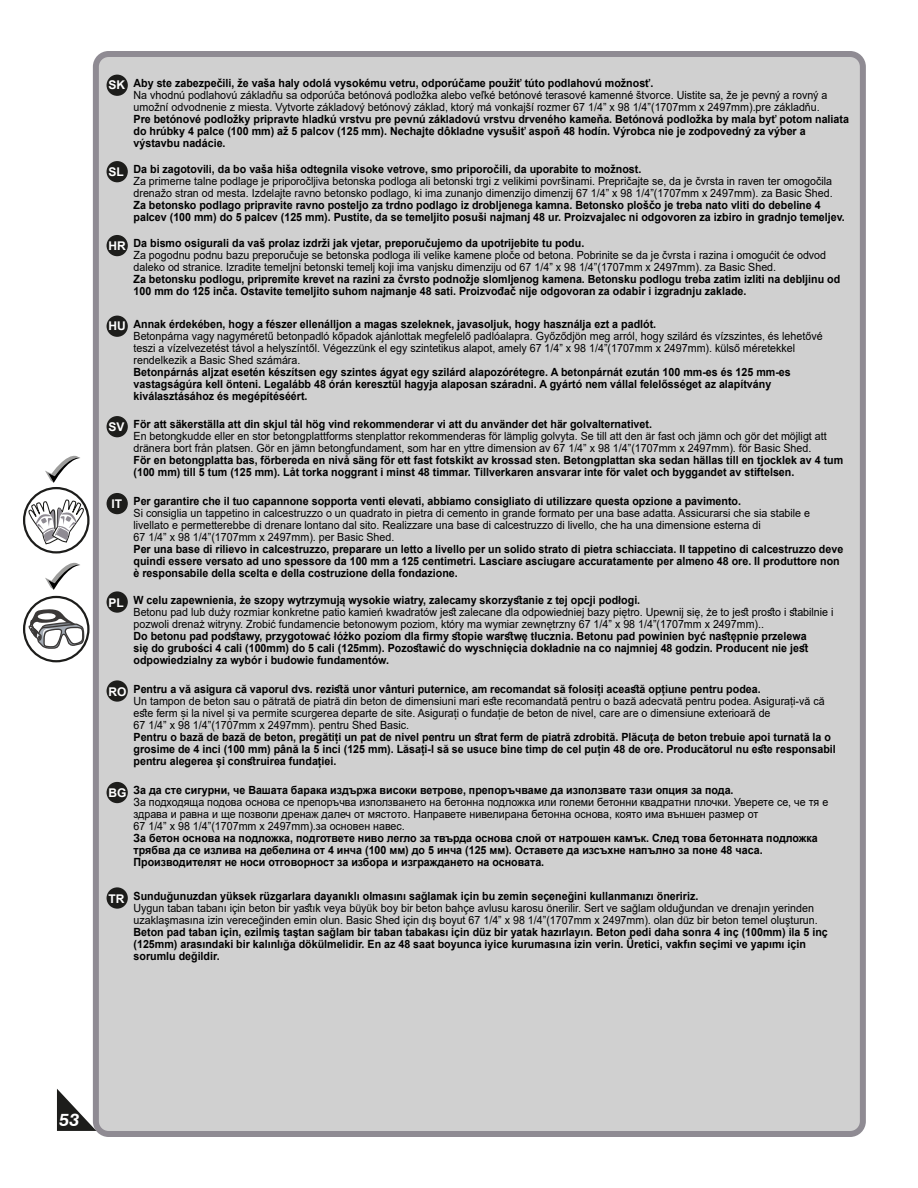
<style>
.page{position:relative;width:918px;height:1188px;background:#fff}
.page>*{position:absolute;margin:0;border:0;box-sizing:border-box;transform-origin:0 0}
.t1{font:italic 700 18px "Swiss 721 BT";color:#fff}
.t2{font:700 12px "Arial";color:#fff}
.t3{font:700 11.25px/12px "Arial";color:#000;scale:.95 1}
.t4{font:11.25px/12px "Arial";color:#000;scale:.95 1}
</style>
<div class="page">
<div style="left:23px;top:487px;width:67px;height:67px;border:2px solid #1d1d1b;border-radius:50%"></div>
<div style="left:23px;top:596px;width:67px;height:66px;border:2px solid #1d1d1b;border-radius:50%"></div>
<svg style="left:28px;top:562px;width:57px;height:87px"></svg>
<svg style="left:28px;top:455px;width:57px;height:90px"></svg>
<div style="left:96px;top:54px;width:767px;height:1080px;background:#d0d0d0;border-radius:13px"></div>
<div style="left:93px;top:51px;width:773px;height:1086px;border:6px solid #8f8b93;border-radius:13px"></div>
<div style="left:107px;top:75px;width:21px;height:21px;background:#1d1d1b;border-radius:50%"></div>
<div style="left:107px;top:161px;width:21px;height:21px;background:#1d1d1b;border-radius:50%"></div>
<div style="left:107px;top:235px;width:21px;height:21px;background:#1d1d1b;border-radius:50%"></div>
<div style="left:107px;top:316px;width:21px;height:21px;background:#1d1d1b;border-radius:50%"></div>
<div style="left:107px;top:591px;width:21px;height:22px;background:#1d1d1b;border-radius:50%"></div>
<div style="left:107px;top:680px;width:21px;height:22px;background:#1d1d1b;border-radius:50%"></div>
<div style="left:107px;top:782px;width:21px;height:21px;background:#1d1d1b;border-radius:50%"></div>
<div style="left:107px;top:887px;width:21px;height:22px;background:#1d1d1b;border-radius:50%"></div>
<div style="left:107px;top:416px;width:21px;height:21px;background:#1d1d1b;border-radius:50%"></div>
<div style="left:107px;top:493px;width:21px;height:21px;background:#1d1d1b;border-radius:50%"></div>
<svg style="left:57px;top:1089px;width:39px;height:42px"></svg>
<p class="t2" style="left:108px;top:77px;width:18px">SK</p>
<p class="t2" style="left:108px;top:163px;width:17px">SL</p>
<p class="t3" style="left:134px;top:77px;width:549px">Aby ste zabezpečili, že vaša haly odolá vysokému vetru, odporúčame použiť túto podlahovú možnosť.</p>
<p class="t4" style="left:134px;top:89px;width:732px">Na vhodnú podlahovú základňu sa odporúča betónová podložka alebo veľké betónové terasové kamenné štvorce. Uistite sa, že je pevný a rovný a umožní odvodnenie z miesta. Vytvorte základový betónový základ, ktorý má vonkajší rozmer 67 1/4” x 98 1/4”(1707mm x 2497mm).pre základňu.</p>
<p class="t3" style="left:134px;top:113px;width:755px">Pre betónové podložky pripravte hladkú vrstvu pre pevnú základovú vrstvu drveného kameňa. Betónová podložka by mala byť potom naliata do hrúbky 4 palce (100 mm) až 5 palcov (125 mm). Nechajte dôkladne vysušiť aspoň 48 hodín. Výrobca nie je zodpovedný za výber a výstavbu nadácie.</p>
<p class="t3" style="left:134px;top:164px;width:536px">Da bi zagotovili, da bo vaša hiša odtegnila visoke vetrove, smo priporočili, da uporabite to možnost.</p>
<p class="t4" style="left:134px;top:175px;width:737px">Za primerne talne podlage je priporočljiva betonska podloga ali betonski trgi z velikimi površinami. Prepričajte se, da je čvrsta in raven ter omogočila drenažo stran od mesta. Izdelajte ravno betonsko podlago, ki ima zunanjo dimenzijo dimenzij 67 1/4” x 98 1/4”(1707mm x 2497mm). za Basic Shed.</p>
<p class="t3" style="left:134px;top:200px;width:750px">Za betonsko podlago pripravite ravno posteljo za trdno podlago iz drobljenega kamna. Betonsko ploščo je treba nato vliti do debeline 4 palcev (100 mm) do 5 palcev (125 mm). Pustite, da se temeljito posuši najmanj 48 ur. Proizvajalec ni odgovoren za izbiro in gradnjo temeljev.</p>
<p class="t3" style="left:134px;top:237px;width:476px">Da bismo osigurali da vaš prolaz izdrži jak vjetar, preporučujemo da upotrijebite tu podu.</p>
<p class="t4" style="left:134px;top:249px;width:731px">Za pogodnu podnu bazu preporučuje se betonska podloga ili velike kamene ploče od betona. Pobrinite se da je čvrsta i razina i omogućit će odvod daleko od stranice. Izradite temeljni betonski temelj koji ima vanjsku dimenziju od 67 1/4” x 98 1/4”(1707mm x 2497mm). za Basic Shed.</p>
<p class="t3" style="left:134px;top:273px;width:745px">Za betonsku podlogu, pripremite krevet na razini za čvrsto podnožje slomljenog kamena. Betonsku podlogu treba zatim izliti na debljinu od<br>100 mm do 125 inča. Ostavite temeljito suhom najmanje 48 sati. Proizvođač nije odgovoran za odabir i izgradnju zaklade.</p>
<p class="t2" style="left:108px;top:237px;width:19px">HR</p>
<p class="t2" style="left:108px;top:318px;width:19px">HU</p>
<p class="t3" style="left:134px;top:318px;width:552px">Annak érdekében, hogy a fészer ellenálljon a magas szeleknek, javasoljuk, hogy használja ezt a padlót.</p>
<p class="t4" style="left:134px;top:330px;width:727px">Betonpárna vagy nagyméretű betonpadló kőpadok ajánlottak megfelelő padlóalapra. Győződjön meg arról, hogy szilárd és vízszintes, és lehetővé teszi a vízelvezetést távol a helyszíntől. Végezzünk el egy szintetikus alapot, amely 67 1/4” x 98 1/4”(1707mm x 2497mm). külső méretekkel rendelkezik a Basic Shed számára.</p>
<p class="t3" style="left:134px;top:366px;width:693px">Betonpárnás aljzat esetén készítsen egy szintes ágyat egy szilárd alapozórétegre. A betonpárnát ezután 100 mm-es és 125 mm-es vastagságúra kell önteni. Legalább 48 órán keresztül hagyja alaposan száradni. A gyártó nem vállal felelősséget az alapítvány kiválasztásához és megépítéséért.</p>
<p class="t2" style="left:108px;top:418px;width:18px">SV</p>
<p class="t3" style="left:134px;top:419px;width:547px">För att säkerställa att din skjul tål hög vind rekommenderar vi att du använder det här golvalternativet.</p>
<p class="t4" style="left:134px;top:430px;width:731px">En betongkudde eller en stor betongplattforms stenplattor rekommenderas för lämplig golvyta. Se till att den är fast och jämn och gör det möjligt att dränera bort från platsen. Gör en jämn betongfundament, som har en yttre dimension av 67 1/4” x 98 1/4”(1707mm x 2497mm). för Basic Shed.</p>
<p class="t3" style="left:134px;top:455px;width:749px">För en betongplatta bas, förbereda en nivå säng för ett fast fotskikt av krossad sten. Betongplattan ska sedan hällas till en tjocklek av 4 tum (100 mm) till 5 tum (125 mm). Låt torka noggrant i minst 48 timmar. Tillverkaren ansvarar inte för valet och byggandet av stiftelsen.</p>
<p class="t2" style="left:111px;top:495px;width:12px">IT</p>
<p class="t3" style="left:134px;top:495px;width:641px">Per garantire che il tuo capannone sopporta venti elevati, abbiamo consigliato di utilizzare questa opzione a pavimento.</p>
<p class="t4" style="left:134px;top:507px;width:714px">Si consiglia un tappetino in calcestruzzo o un quadrato in pietra di cemento in grande formato per una base adatta. Assicurarsi che sia stabile e livellato e permetterebbe di drenare lontano dal sito. Realizzare una base di calcestruzzo di livello, che ha una dimensione esterna di<br>67 1/4” x 98 1/4”(1707mm x 2497mm). per Basic Shed.</p>
<p class="t3" style="left:134px;top:543px;width:749px">Per una base di rilievo in calcestruzzo, preparare un letto a livello per un solido strato di pietra schiacciata. Il tappetino di calcestruzzo deve quindi essere versato ad uno spessore da 100 mm a 125 centimetri. Lasciare asciugare accuratamente per almeno 48 ore. Il produttore non è responsabile della scelta e della costruzione della fondazione.</p>
<p class="t2" style="left:108px;top:594px;width:17px">PL</p>
<p class="t3" style="left:134px;top:594px;width:535px">W celu zapewnienia, że szopy wytrzymują wysokie wiatry, zalecamy skorzystanie z tej opcji podłogi.</p>
<p class="t4" style="left:134px;top:606px;width:738px">Betonu pad lub duży rozmiar konkretne patio kamień kwadratów jest zalecane dla odpowiedniej bazy piętro. Upewnij się, że to jest prosto i stabilnie i pozwoli drenaż witryny. Zrobić fundamencie betonowym poziom, który ma wymiar zewnętrzny 67 1/4” x 98 1/4”(1707mm x 2497mm)..</p>
<p class="t3" style="left:134px;top:630px;width:712px">Do betonu pad podstawy, przygotować łóżko poziom dla firmy stopie warstwę tłucznia. Betonu pad powinien być następnie przelewa się do grubości 4 cali (100mm) do 5 cali (125mm). Pozostawić do wyschnięcia dokładnie na co najmniej 48 godzin. Producent nie jest odpowiedzialny za wybór i budowie fundamentów.</p>
<p class="t3" style="left:134px;top:683px;width:662px">Pentru a vă asigura că vaporul dvs. rezistă unor vânturi puternice, am recomandat să folosiți această opțiune pentru podea.</p>
<p class="t4" style="left:134px;top:695px;width:729px">Un tampon de beton sau o pătrată de piatră din beton de dimensiuni mari este recomandată pentru o bază adecvată pentru podea. Asigurați-vă că este ferm și la nivel și va permite scurgerea departe de site. Asigurați o fundație de beton de nivel, care are o dimensiune exterioară de<br>67 1/4” x 98 1/4”(1707mm x 2497mm). pentru Shed Basic.</p>
<p class="t3" style="left:134px;top:731px;width:741px">Pentru o bază de bază de beton, pregătiți un pat de nivel pentru un strat ferm de piatră zdrobită. Plăcuța de beton trebuie apoi turnată la o grosime de 4 inci (100 mm) până la 5 inci (125 mm). Lăsați-l să se usuce bine timp de cel puțin 48 de ore. Producătorul nu este responsabil pentru alegerea și construirea fundației.</p>
<p class="t2" style="left:108px;top:683px;width:19px">RO</p>
<p class="t3" style="left:134px;top:784px;width:633px">За да сте сигурни, че Вашата барака издържа високи ветрове, препоръчваме да използвате тази опция за пода.</p>
<p class="t4" style="left:134px;top:796px;width:733px">За подходяща подова основа се препоръчва използването на бетонна подложка или големи бетонни квадратни плочки. Уверете се, че тя е здрава и равна и ще позволи дренаж далеч от мястото. Направете нивелирана бетонна основа, която има външен размер от<br>67 1/4” x 98 1/4”(1707mm x 2497mm).за основен навес.</p>
<p class="t3" style="left:134px;top:832px;width:722px">За бетон основа на подложка, подгответе ниво легло за твърда основа слой от натрошен камък. След това бетонната подложка трябва да се излива на дебелина от 4 инча (100 мм) до 5 инча (125 мм). Оставете да изсъхне напълно за поне 48 часа.<br>Производителят не носи отговорност за избора и изграждането на основата.</p>
<p class="t2" style="left:108px;top:785px;width:19px">BG</p>
<p class="t2" style="left:108px;top:890px;width:17px">TR</p>
<p class="t3" style="left:134px;top:890px;width:596px">Sunduğunuzdan yüksek rüzgarlara dayanıklı olmasını sağlamak için bu zemin seçeneğini kullanmanızı öneririz.</p>
<p class="t4" style="left:134px;top:902px;width:722px">Uygun taban tabanı için beton bir yastık veya büyük boy bir beton bahçe avlusu karosu önerilir. Sert ve sağlam olduğundan ve drenajın yerinden uzaklaşmasına izin vereceğinden emin olun. Basic Shed için dış boyut 67 1/4” x 98 1/4”(1707mm x 2497mm). olan düz bir beton temel oluşturun.</p>
<p class="t3" style="left:134px;top:926px;width:732px">Beton pad taban için, ezilmiş taştan sağlam bir taban tabakası için düz bir yatak hazırlayın. Beton pedi daha sonra 4 inç (100mm) ila 5 inç (125mm) arasındaki bir kalınlığa dökülmelidir. En az 48 saat boyunca iyice kurumasına izin verin. Üretici, vakfın seçimi ve yapımı için sorumlu değildir.</p>
<h1 class="t1" style="left:59px;top:1108px;width:22px">53</h1>
</div>
